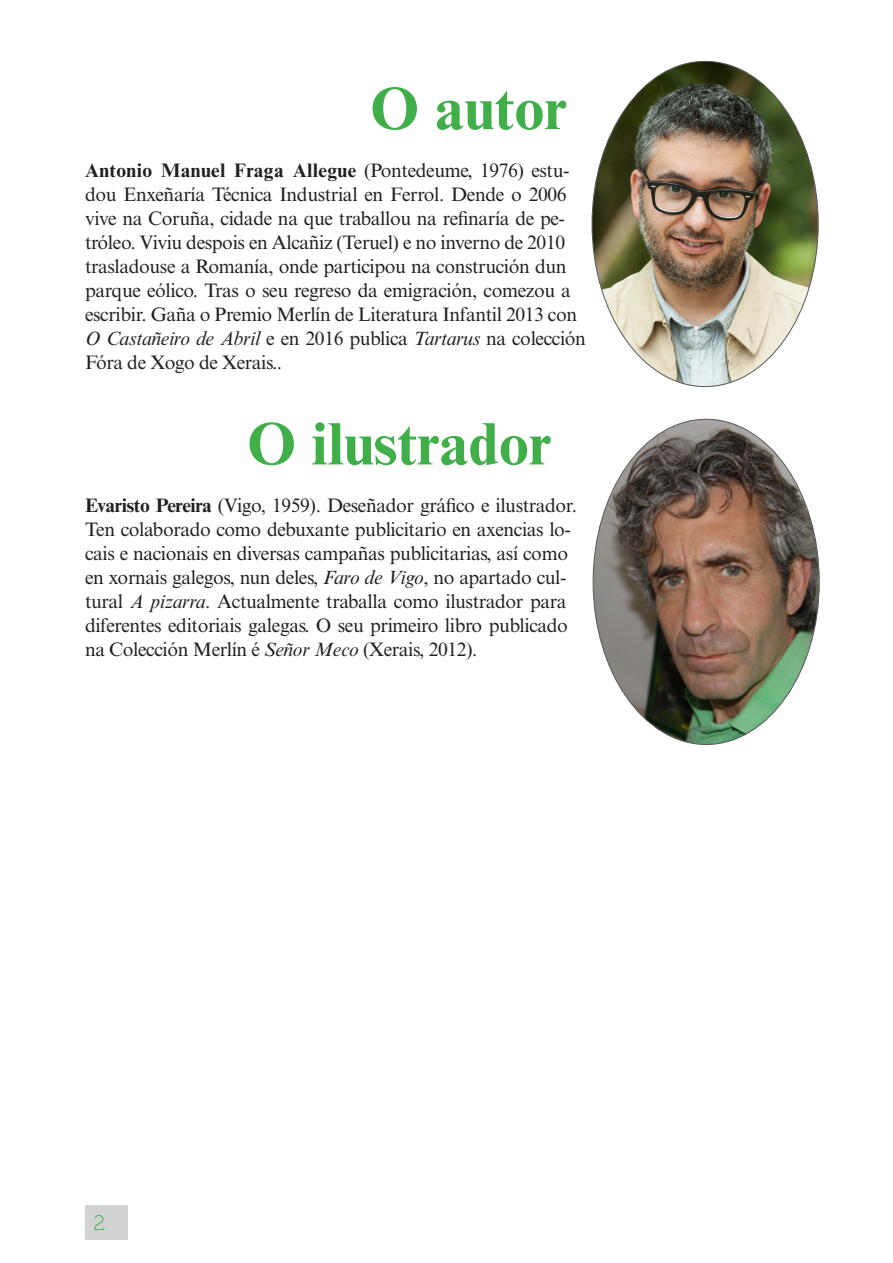
<style>
.page{position:relative;width:893px;height:1263px;background:#fff}
.page>*{position:absolute;margin:0;border:0;box-sizing:border-box;transform-origin:0 0}
.TÍTULOS{font:700 60px "Times New Roman MT Std";color:#40ae49}
.t1{font:21px "Museo 100";color:#40ae49}
.CORPO{font:19.5px/24px "Times New Roman MT Std";letter-spacing:-.02em;color:#231f20}
.s1{font-weight:700}
.s2{font-style:italic}
</style>
<div class="page">
<div style="left:85px;top:1205px;width:43px;height:34px;background:#d1d2d4"></div>
<img style="left:592px;top:61px;width:226px;height:326px">
<img style="left:593px;top:419px;width:226px;height:325px">
<p class="TÍTULOS" style="left:370px;top:72px;width:199px">O autor</p>
<p class="CORPO" style="left:85px;top:159px;width:502px"><span class="s1">Antonio Manuel Fraga Allegue</span> (Pontedeume, 1976) estu&shy;dou Enxeñaría Técnica Industrial en Ferrol. Dende o 2006 vive na Coruña, cidade na que traballou na refinaría de pe&shy;tróleo. Viviu despois en Alcañiz (Teruel) e no inverno de 2010 trasladouse a Romanía, onde participou na construción dun parque eólico. Tras o seu regreso da emigración, comezou a escribir. Gaña o Premio Merlín de Literatura Infantil 2013 con <span class="s2">O Castañeiro de Abril</span> e en 2016 publica <span class="s2">Tartarus</span> na colección Fóra de Xogo de Xerais..</p>
<p class="TÍTULOS" style="left:247px;top:407px;width:306px">O ilustrador</p>
<p class="CORPO" style="left:85px;top:494px;width:494px"><span class="s1">Evaristo Pereira</span> (Vigo, 1959). Deseñador gráfico e ilustrador.<br>Ten colaborado como debuxante publicitario en axencias lo&shy;cais e nacionais en diversas campañas publicitarias, así como en xornais galegos, nun deles, <span class="s2">Faro de Vigo</span>, no apartado cul&shy;tural <span class="s2">A pizarra</span>. Actualmente traballa como ilustrador para diferentes editoriais galegas. O seu primeiro libro publicado na Colección Merlín é <span class="s2">Señor Meco</span> (Xerais, 2012).</p>
<p class="t1" style="left:94px;top:1212px;width:13px">2</p>
</div>
